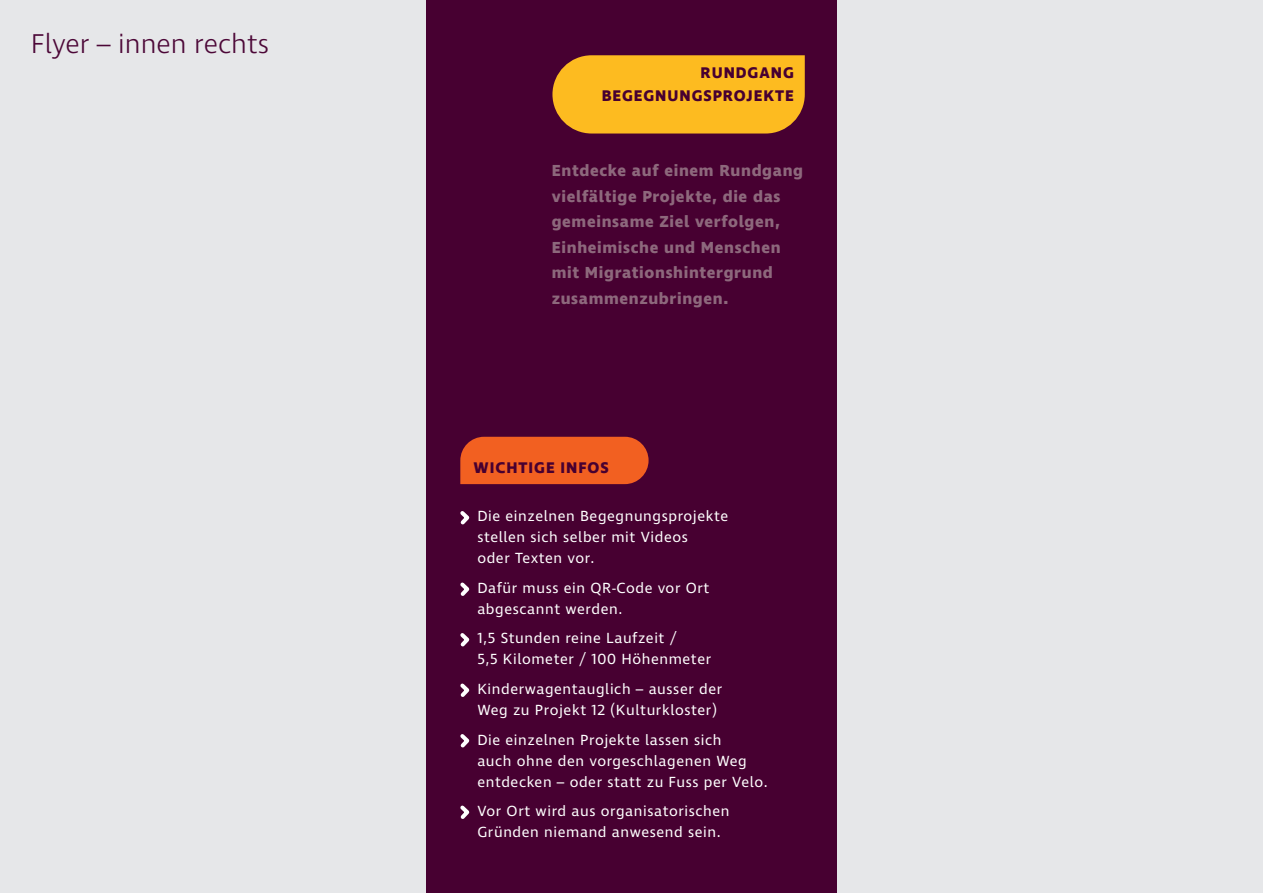
<style>
.page{position:relative;width:1263px;height:893px;background:#e6e7e9}
.page>*{position:absolute;margin:0;border:0;box-sizing:border-box;transform-origin:0 0}
.t1{font:300 27.75px "Ingra";color:#4c0737}
.t2{font:700 16.35px/25.5px "Ingra";letter-spacing:.04em;color:#8d687c}
.t3{font:700 15.75px/23px "Ingra";letter-spacing:.06em;color:#470031;text-align:right}
.t4{font:15px/21px "Ingra";letter-spacing:.04em;color:#fff}
</style>
<div class="page">
<div style="left:426px;top:0;width:411px;height:893px;background:#470031"></div>
<div style="left:460px;top:437px;width:188px;height:47px;background:#f26021"></div>
<svg style="left:460px;top:511px;width:10px;height:14px"></svg>
<svg style="left:460px;top:582px;width:10px;height:14px"></svg>
<svg style="left:460px;top:633px;width:10px;height:14px"></svg>
<svg style="left:460px;top:683px;width:10px;height:14px"></svg>
<svg style="left:460px;top:734px;width:10px;height:14px"></svg>
<svg style="left:460px;top:805px;width:10px;height:14px"></svg>
<svg style="left:552px;top:55px;width:253px;height:79px;background:#f1af21"></svg>
<h1 class="t1" style="left:31px;top:26px;width:240px">Flyer – innen rechts</h1>
<p class="t3" style="left:602px;top:62px;width:194px">RUNDGANG<br>BEGEGNUNGSPROJEKTE</p>
<p class="t2" style="left:552px;top:159px;width:253px">Entdecke auf einem Rundgang vielfältige Projekte, die das gemeinsame Ziel verfolgen,<br>Einheimische und Menschen mit Migrationshintergrund zusammenzubringen.</p>
<p class="t3" style="left:474px;top:457px;width:137px">WICHTIGE INFOS</p>
<p class="t4" style="left:477px;top:507px;width:253px">Die einzelnen Begegnungsprojekte stellen sich selber mit Videos<br>oder Texten vor.</p>
<p class="t4" style="left:477px;top:578px;width:234px">Dafür muss ein QR-Code vor Ort abgescannt werden.</p>
<p class="t4" style="left:477px;top:629px;width:235px">1,5 Stunden reine Laufzeit /<br>5,5 Kilometer / 100 Höhenmeter</p>
<p class="t4" style="left:477px;top:679px;width:246px">Kinderwagentauglich – ausser der<br>Weg zu Projekt 12 (Kulturkloster)</p>
<p class="t4" style="left:477px;top:730px;width:292px">Die einzelnen Projekte lassen sich<br>auch ohne den vorgeschlagenen Weg entdecken – oder statt zu Fuss per Velo.</p>
<p class="t4" style="left:477px;top:801px;width:254px">Vor Ort wird aus organisatorischen<br>Gründen niemand anwesend sein.</p>
</div>
